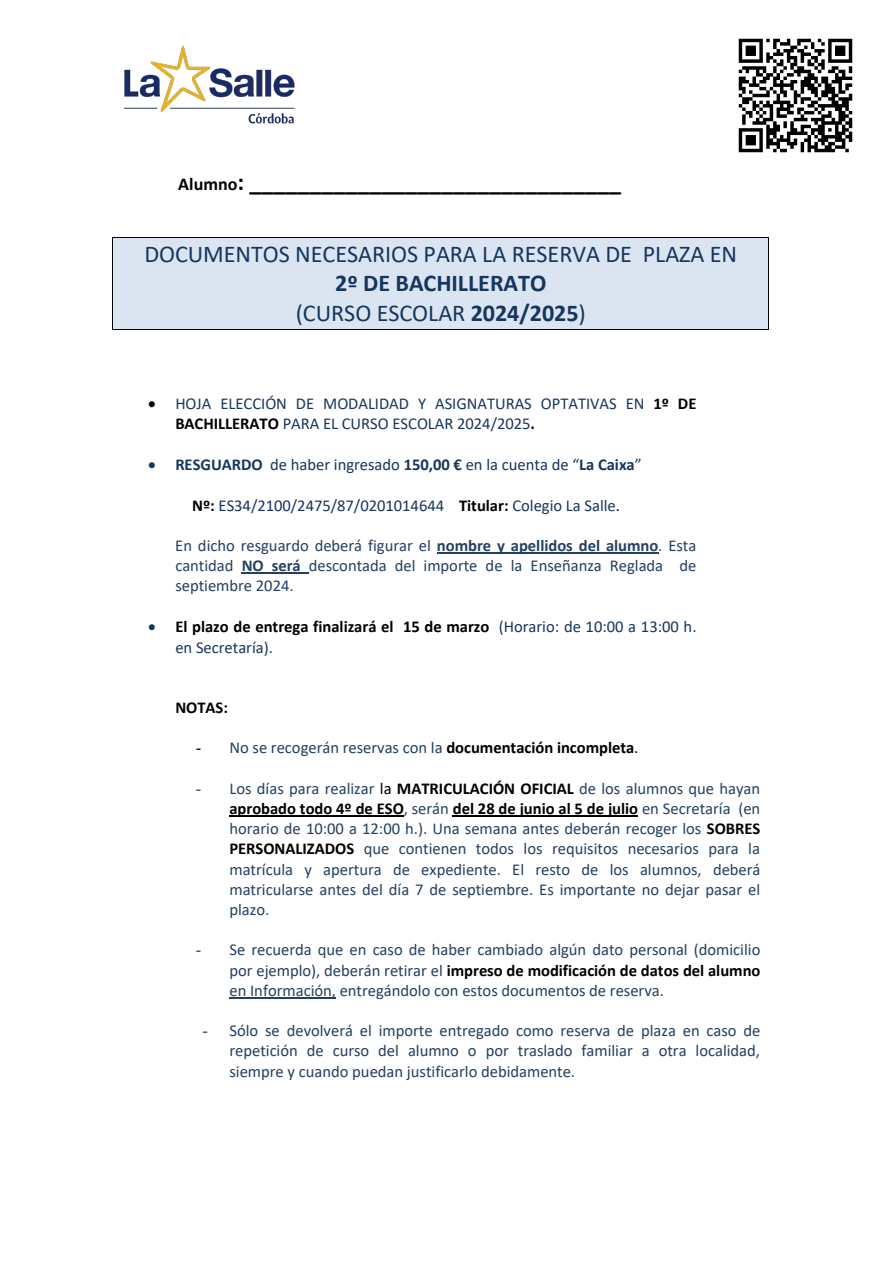
<style>
.page{position:relative;width:893px;height:1263px;background:#fff}
.page>*{position:absolute;margin:0;border:0;box-sizing:border-box;transform-origin:0 0}
.t1{font:24.15px/29.4px "Calibri";letter-spacing:-.005em;color:#17365d;text-align:center}
.t2{font:700 24.15px "Calibri";color:#000}
.t3{font:16.65px/20.2px "Calibri";color:#244061;text-align:justify}
.t4{font:16.65px/20.2px "Calibri";color:#17365d}
.t5{font:700 16.65px "Calibri";color:#000}
.s1{font-size:18px}
.s2{font-weight:700}
.s3{color:#000}
.s4{font-weight:700;color:#000}
.s5{font-family:"Times New Roman";color:#000}
.s6{font-family:"Times New Roman"}
</style>
<div class="page">
<img style="left:738px;top:38px;width:115px;height:115px">
<div style="left:113px;top:238px;width:655px;height:31px;background:#dbe5f1"></div>
<hr style="left:113px;top:237px;width:655px;height:1px;background:#000">
<hr style="left:113px;top:238px;width:1px;height:31px;background:#000">
<hr style="left:768px;top:238px;width:1px;height:31px;background:#000">
<div style="left:113px;top:269px;width:655px;height:29px;background:#dbe5f1"></div>
<svg style="left:768px;top:269px;width:1px;height:29px"></svg>
<div style="left:113px;top:298px;width:655px;height:31px;background:#dbe5f1"></div>
<hr style="left:113px;top:329px;width:655px;height:1px;background:#000">
<hr style="left:113px;top:298px;width:1px;height:31px;background:#000">
<hr style="left:768px;top:298px;width:1px;height:31px;background:#000">
<hr style="left:437px;top:553px;width:221px;height:1px;background:#244061">
<hr style="left:242px;top:573px;width:67px;height:1px;background:#244061">
<hr style="left:229px;top:816px;width:175px;height:1px;background:#000">
<hr style="left:453px;top:816px;width:185px;height:1px;background:#000">
<hr style="left:229px;top:998px;width:107px;height:1px;background:#244061">
<img style="left:124px;top:46px;width:171px;height:78px">
<p class="t2" style="left:178px;top:165px;width:444px"><span class="s1">Alumno</span>: _______________________________</p>
<p class="t1" style="left:144px;top:239px;width:594px">DOCUMENTOS NECESARIOS PARA LA RESERVA DE PLAZA EN<br><span class="s2">2º DE BACHILLERATO<br></span>(CURSO ESCOLAR <span class="s2">2024/2025</span>)</p>
<p class="t4" style="left:175px;top:393px;width:523px;text-indent:-27px"><span class="s3">•</span> HOJA ELECCIÓN DE MODALIDAD Y ASIGNATURAS OPTATIVAS EN <span class="s4">1º DE<br>BACHILLERATO</span> PARA EL CURSO ESCOLAR 2024/2025<span class="s4">.</span></p>
<p class="t4" style="left:148px;top:454px;width:495px">• <span class="s2">RESGUARDO</span> de haber ingresado <span class="s2">150,00 €</span> en la cuenta de “<span class="s2">La Caixa</span>”</p>
<p class="t4" style="left:192px;top:495px;width:429px"><span class="s4">Nº:</span> ES34/2100/2475/87/0201014644 <span class="s4">Titular:</span> Colegio La Salle<span class="s3">.</span></p>
<p class="t3" style="left:175px;top:535px;width:523px">En dicho resguardo deberá figurar el <span class="s2">nombre y apellidos del alumno</span>. Esta cantidad <span class="s2">NO será</span> descontada del importe de la Enseñanza Reglada de septiembre 2024.</p>
<p class="t4" style="left:175px;top:616px;width:523px;text-indent:-27px">• <span class="s4">El plazo de entrega finalizará el 15 de marzo</span> (Horario: de 10:00 a 13:00 h. en Secretaría).</p>
<p class="t5" style="left:175px;top:696px;width:54px">NOTAS:</p>
<p class="t3" style="left:196px;top:737px;width:444px"><span class="s5">-</span> No se recogerán reservas con la <span class="s4">documentación incompleta</span><span class="s3">.</span></p>
<p class="t3" style="left:229px;top:778px;width:533px;text-indent:-34px"><span class="s6">-</span> Los días para realizar <span class="s3">la</span> <span class="s4">MATRICULACIÓN OFICIAL</span> de los alumnos que hayan <span class="s4">aprobado todo 4º de ESO</span>, serán <span class="s4">del 28 de junio al 5 de julio</span> en Secretaría (en horario de 10:00 a 12:00 h.). Una semana antes deberán recoger los <span class="s4">SOBRES PERSONALIZADOS</span> que contienen todos los requisitos necesarios para la matrícula y apertura de expediente. El resto de los alumnos, deberá matricularse antes del día 7 de septiembre. Es importante no dejar pasar el plazo.</p>
<p class="t3" style="left:229px;top:939px;width:532px;text-indent:-34px"><span class="s6">-</span> Se recuerda que en caso de haber cambiado algún dato personal (domicilio por ejemplo), deberán retirar el <span class="s4">impreso de modificación de datos del alumno </span>en Información, entregándolo con estos documentos de reserva.</p>
<p class="t3" style="left:229px;top:1020px;width:532px;text-indent:-27px"><span class="s6">-</span> Sólo se devolverá el importe entregado como reserva de plaza en caso de repetición de curso del alumno o por traslado familiar a otra localidad, siempre y cuando puedan justificarlo debidamente.</p>
</div>
